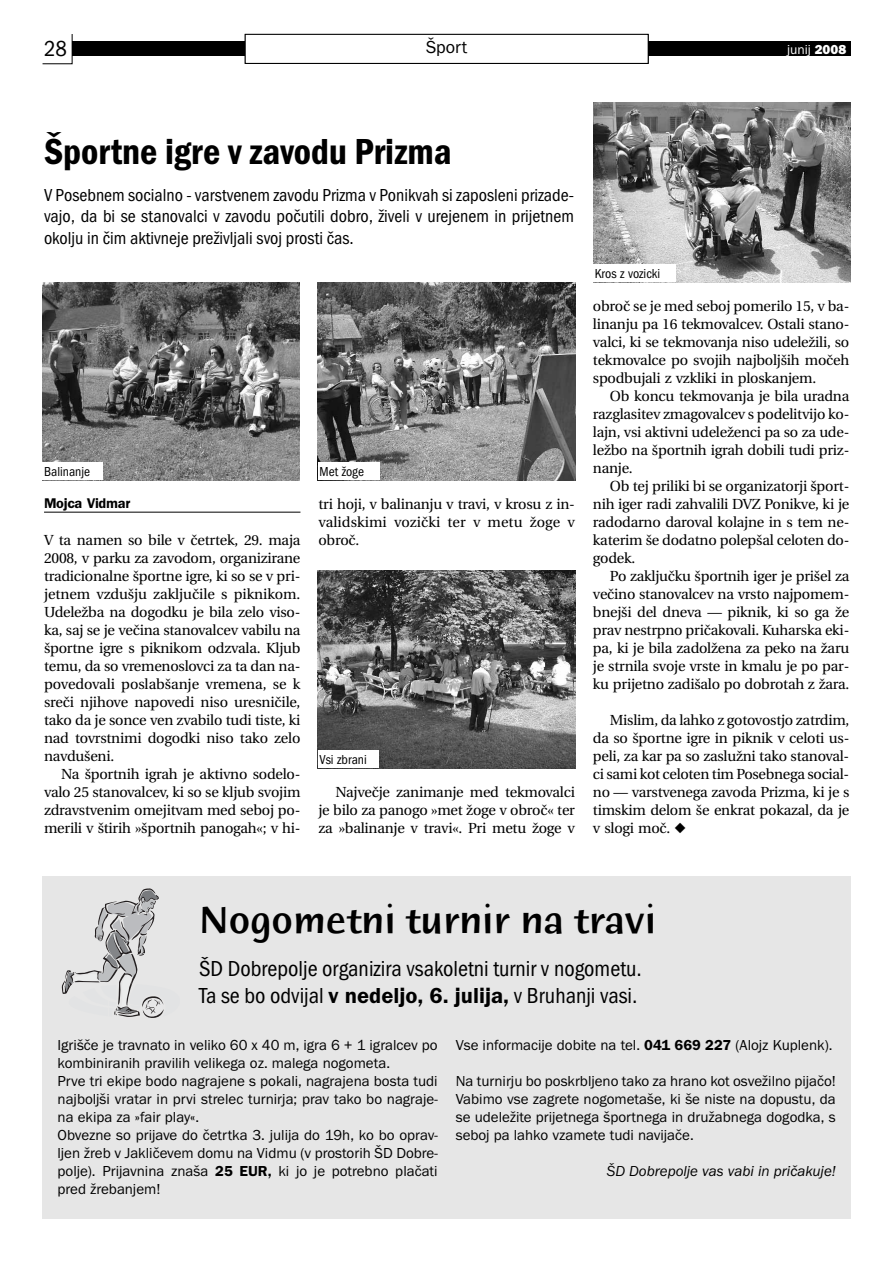
<style>
.page{position:relative;width:893px;height:1263px;background:#fff}
.page>*{position:absolute;margin:0;border:0;box-sizing:border-box;transform-origin:0 0}
.t1{font:500 40.5px "Humana Sans ITC";color:#000}
.t2{font:600 condensed 37.5px "Franklin Got Itc TEE";color:#000}
.t3{font:condensed 22.5px/27px "Franklin Got Itc TEE";color:#000}
.t4{font:condensed 18px/21.6px "Franklin Got Itc TEE";color:#000;text-align:justify}
.t5{font:18px "Franklin Got Itc TEE";color:#000}
.t6{font:15px/18px "Franklin Got Itc TEE";color:#000}
.t7{font:italic 15px "Franklin Got Itc TEE";color:#000}
.t8{font:14.55px/18px "Utopia";letter-spacing:-.015em;color:#000;text-align:justify}
.t9{font:600 14.55px "Franklin Got Itc TEE";letter-spacing:-.02em;color:#000}
.t10{font:condensed 13.5px "Franklin Got Itc TEE";color:#000}
.t11{font:13.5px "Franklin Got Itc TEE";color:#fff}
.s1{font-family:"Franklin Got Itc TEE Heav"}
.s2{font-weight:600;font-stretch:normal}
.s3{font-weight:600}
</style>
<div class="page">
<div style="left:72px;top:41px;width:778px;height:15px;background:#000"></div>
<svg style="left:42px;top:34px;width:31px;height:30px"></svg>
<hr style="left:44px;top:512px;width:256px;height:1px;background:#000">
<div style="left:245px;top:35px;width:402px;height:28px;background:#fff"></div>
<div style="left:245px;top:34px;width:403px;height:30px;border:1px solid #000"></div>
<img style="left:43px;top:282px;width:257px;height:198px">
<img style="left:318px;top:282px;width:257px;height:198px">
<img style="left:318px;top:570px;width:257px;height:198px">
<img style="left:593px;top:102px;width:257px;height:180px">
<div style="left:43px;top:876px;width:807px;height:342px;background:#e6e6e6"></div>
<div style="left:43px;top:462px;width:60px;height:18px;background:#fff"></div>
<div style="left:318px;top:462px;width:62px;height:18px;background:#fff"></div>
<div style="left:593px;top:264px;width:83px;height:18px;background:#fff"></div>
<div style="left:318px;top:750px;width:60px;height:18px;background:#fff"></div>
<svg style="left:62px;top:888px;width:102px;height:130px"></svg>
<p class="t5" style="left:426px;top:40px;width:43px">Šport</p>
<h3 class="t3" style="left:44px;top:37px;width:24px">28</h3>
<p class="t11" style="left:787px;top:44px;width:61px">junij <span class="s1">2008</span></p>
<h2 class="t2" style="left:44px;top:137px;width:409px">Športne igre v zavodu Prizma</h2>
<p class="t4" style="left:44px;top:185px;width:531px">V Posebnem socialno - varstvenem zavodu Prizma v Ponikvah si zaposleni prizade&shy;vajo, da bi se stanovalci v zavodu počutili dobro, živeli v urejenem in prijetnem okolju in čim aktivneje preživljali svoj prosti čas.</p>
<p class="t10" style="left:44px;top:466px;width:48px">Balinanje</p>
<p class="t10" style="left:319px;top:466px;width:46px">Met žoge</p>
<p class="t9" style="left:44px;top:497px;width:88px">Mojca Vidmar</p>
<p class="t8" style="left:44px;top:532px;width:258px">V ta namen so bile v četrtek, 29. maja 2008, v parku za zavodom, organizirane tradicionalne športne igre, ki so se v pri&shy;jetnem vzdušju zaključile s piknikom.<br>Udeležba na dogodku je bila zelo viso&shy;ka, saj se je večina stanovalcev vabilu na športne igre s piknikom odzvala. Kljub temu, da so vremenoslovci za ta dan na&shy;povedovali poslabšanje vremena, se k sreči njihove napovedi niso uresničile, tako da je sonce ven zvabilo tudi tiste, ki nad tovrstnimi dogodki niso tako zelo navdušeni.</p>
<p class="t8" style="left:44px;top:766px;width:258px;text-indent:17px">Na športnih igrah je aktivno sodelo&shy;valo 25 stanovalcev, ki so se kljub svojim zdravstvenim omejitvam med seboj po&shy;merili v štirih »športnih panogah«; v hi-</p>
<p class="t8" style="left:318px;top:496px;width:258px">tri hoji, v balinanju v travi, v krosu z in&shy;validskimi vozički ter v metu žoge v obroč.</p>
<p class="t10" style="left:319px;top:754px;width:49px">Vsi zbrani</p>
<p class="t8" style="left:318px;top:784px;width:258px;text-indent:17px">Največje zanimanje med tekmovalci je bilo za panogo »met žoge v obroč« ter za »balinanje v travi«. Pri metu žoge v</p>
<p class="t10" style="left:595px;top:268px;width:67px">Kros z vozicki</p>
<p class="t8" style="left:593px;top:298px;width:258px">obroč se je med seboj pomerilo 15, v ba&shy;linanju pa 16 tekmovalcev. Ostali stano&shy;valci, ki se tekmovanja niso udeležili, so tekmovalce po svojih najboljših močeh spodbujali z vzkliki in ploskanjem.</p>
<p class="t8" style="left:593px;top:388px;width:258px;text-indent:17px">Ob koncu tekmovanja je bila uradna razglasitev zmagovalcev s podelitvijo ko&shy;lajn, vsi aktivni udeleženci pa so za ude&shy;ležbo na športnih igrah dobili tudi priz&shy;nanje.</p>
<p class="t8" style="left:593px;top:478px;width:258px;text-indent:17px">Ob tej priliki bi se organizatorji šport&shy;nih iger radi zahvalili DVZ Ponikve, ki je radodarno daroval kolajne in s tem ne&shy;katerim še dodatno polepšal celoten do&shy;godek.</p>
<p class="t8" style="left:593px;top:568px;width:258px;text-indent:17px">Po zaključku športnih iger je prišel za večino stanovalcev na vrsto najpomem&shy;bnejši del dneva — piknik, ki so ga že prav nestrpno pričakovali. Kuharska eki&shy;pa, ki je bila zadolžena za peko na žaru je strnila svoje vrste in kmalu je po par&shy;ku prijetno zadišalo po dobrotah z žara.</p>
<p class="t8" style="left:593px;top:712px;width:258px;text-indent:17px">Mislim, da lahko z gotovostjo zatrdim, da so športne igre in piknik v celoti us&shy;peli, za kar pa so zaslužni tako stanoval&shy;ci sami kot celoten tim Posebnega social&shy;no — varstvenega zavoda Prizma, ki je s timskim delom še enkrat pokazal, da je v slogi moč. ◆</p>
<h1 class="t1" style="left:199px;top:899px;width:458px">Nogometni turnir na travi</h1>
<h3 class="t3" style="left:199px;top:957px;width:444px">ŠD Dobrepolje organizira vsakoletni turnir v nogometu.<br>Ta se bo odvijal <span class="s2">v nedeljo, 6. julija,</span> v Bruhanji vasi.</h3>
<p class="t6" style="left:58px;top:1037px;width:381px">Igrišče je travnato in veliko 60 x 40 m, igra 6 + 1 igralcev po kombiniranih pravilih velikega oz. malega nogometa.<br>Prve tri ekipe bodo nagrajene s pokali, nagrajena bosta tudi najboljši vratar in prvi strelec turnirja; prav tako bo nagraje&shy;na ekipa za »fair play«.<br>Obvezne so prijave do četrtka 3. julija do 19h, ko bo oprav&shy;ljen žreb v Jakličevem domu na Vidmu (v prostorih ŠD Dobre&shy;polje). Prijavnina znaša <span class="s3">25 EUR,</span> ki jo je potrebno plačati pred žrebanjem!</p>
<p class="t6" style="left:455px;top:1037px;width:378px">Vse informacije dobite na tel. <span class="s3">041 669 227</span> (Alojz Kuplenk).</p>
<p class="t6" style="left:455px;top:1073px;width:381px;text-align:justify">Na turnirju bo poskrbljeno tako za hrano kot osvežilno pijačo!<br>Vabimo vse zagrete nogometaše, ki še niste na dopustu, da se udeležite prijetnega športnega in družabnega dogodka, s seboj pa lahko vzamete tudi navijače.</p>
<p class="t7" style="left:606px;top:1165px;width:230px">ŠD Dobrepolje vas vabi in pričakuje!</p>
</div>
